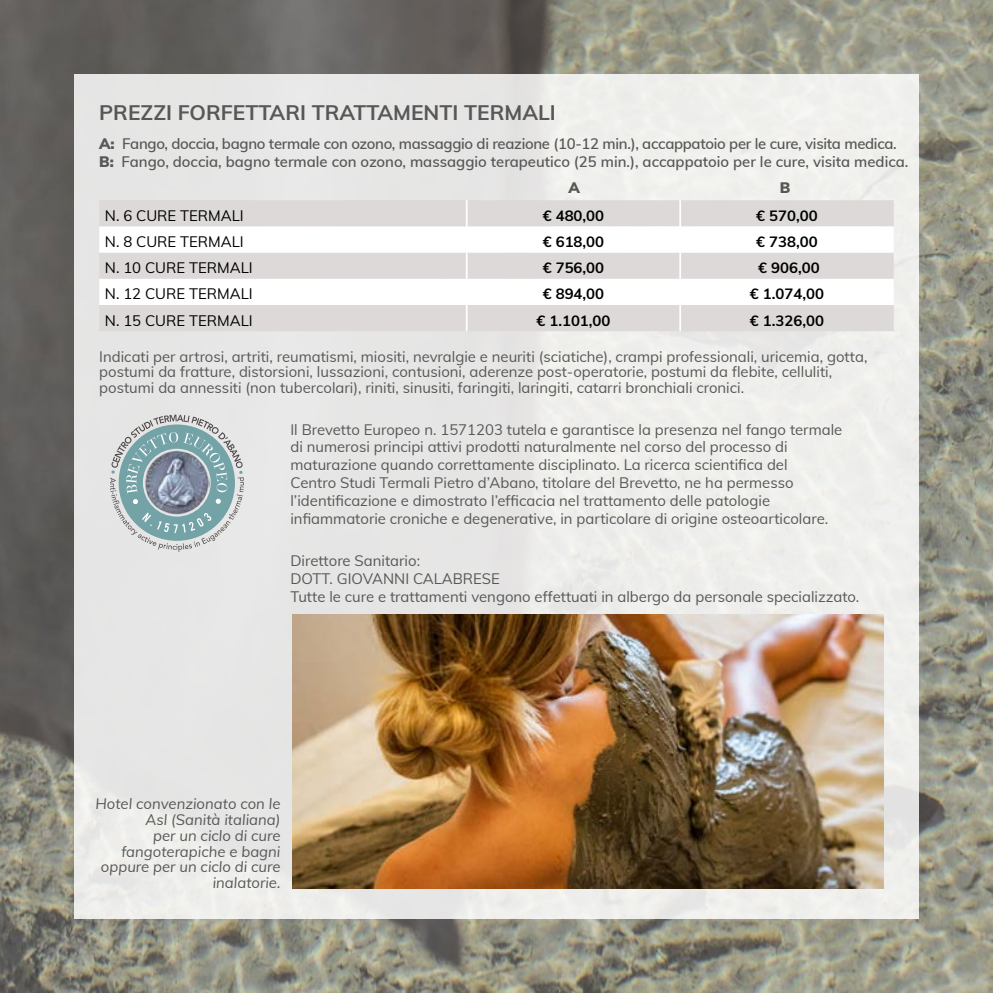
<style>
.page{position:relative;width:993px;height:993px;background:#fff}
.page>*{position:absolute;margin:0;border:0;box-sizing:border-box;transform-origin:0 0}
.t1{font:700 21px "Muli";color:#575756}
.t2{font:14.88px/17.8px "Muli";color:#575756}
.t3{font:600 14.88px/17.8px "Muli";letter-spacing:-.01em;color:#575756}
.t4{font:italic 14.88px/15.8px "Muli";color:#575756;text-align:right}
.t5{font:700 14.88px "Muli";color:#000}
.t6{font:14.88px "Muli";color:#000}
.t7{font:900 14.88px "Muli";color:#575756}
.s1{font-weight:900}
</style>
<div class="page">
<img style="left:0;top:0;width:992px;height:992px">
<div style="left:74px;top:74px;width:844px;height:844px;background:#e8e8e8"></div>
<div style="left:99px;top:200px;width:794px;height:131px;background:#dcd9d8"></div>
<svg style="left:99px;top:226px;width:794px;height:79px;fill:#fff"></svg>
<hr style="left:465px;top:200px;width:2px;height:26px;background:#fff">
<hr style="left:465px;top:226px;width:2px;height:26px;background:#fff">
<hr style="left:465px;top:279px;width:2px;height:26px;background:#fff">
<hr style="left:465px;top:252px;width:2px;height:27px;background:#fff">
<hr style="left:465px;top:305px;width:2px;height:26px;background:#fff">
<svg style="left:679px;top:200px;width:1px;height:131px"></svg>
<svg style="left:110px;top:414px;width:134px;height:138px"></svg>
<img style="left:293px;top:614px;width:590px;height:274px">
<h1 class="t1" style="left:99px;top:97px;width:458px">PREZZI FORFETTARI TRATTAMENTI TERMALI</h1>
<p class="t3" style="left:99px;top:134px;width:810px"><span class="s1">A:</span> Fango, doccia, bagno termale con ozono, massaggio di reazione (10-12 min.), accappatoio per le cure, visita medica.<br><span class="s1">B:</span> Fango, doccia, bagno termale con ozono, massaggio terapeutico (25 min.), accappatoio per le cure, visita medica.</p>
<p class="t7" style="left:568px;top:177px;width:13px">A</p>
<p class="t7" style="left:779px;top:177px;width:12px">B</p>
<p class="t6" style="left:105px;top:204px;width:140px">N. 6 CURE TERMALI</p>
<p class="t5" style="left:542px;top:204px;width:63px">€ 480,00</p>
<p class="t5" style="left:756px;top:204px;width:63px">€ 570,00</p>
<p class="t6" style="left:105px;top:231px;width:140px">N. 8 CURE TERMALI</p>
<p class="t5" style="left:542px;top:231px;width:63px">€ 618,00</p>
<p class="t5" style="left:756px;top:231px;width:63px">€ 738,00</p>
<p class="t6" style="left:105px;top:257px;width:149px">N. 10 CURE TERMALI</p>
<p class="t5" style="left:542px;top:257px;width:63px">€ 756,00</p>
<p class="t5" style="left:758px;top:257px;width:63px">€ 906,00</p>
<p class="t6" style="left:105px;top:283px;width:149px">N. 12 CURE TERMALI</p>
<p class="t5" style="left:542px;top:283px;width:63px">€ 894,00</p>
<p class="t5" style="left:749px;top:283px;width:76px">€ 1.074,00</p>
<p class="t6" style="left:105px;top:309px;width:149px">N. 15 CURE TERMALI</p>
<p class="t5" style="left:536px;top:309px;width:76px">€ 1.101,00</p>
<p class="t5" style="left:749px;top:309px;width:76px">€ 1.326,00</p>
<p class="t2" style="left:99px;top:347px;width:769px;line-height:15.8px">Indicati per artrosi, artriti, reumatismi, miositi, nevralgie e neuriti (sciatiche), crampi professionali, uricemia, gotta, postumi da fratture, distorsioni, lussazioni, contusioni, aderenze post-operatorie, postumi da flebite, celluliti, postumi da annessiti (non tubercolari), riniti, sinusiti, faringiti, laringiti, catarri bronchiali cronici.</p>
<p class="t2" style="left:290px;top:419px;width:553px">Il Brevetto Europeo n. 1571203 tutela e garantisce la presenza nel fango termale di numerosi principi attivi prodotti naturalmente nel corso del processo di maturazione quando correttamente disciplinato. La ricerca scientifica del<br>Centro Studi Termali Pietro d’Abano, titolare del Brevetto, ne ha permesso l’identificazione e dimostrato l’efficacia nel trattamento delle patologie infiammatorie croniche e degenerative, in particolare di origine osteoarticolare.</p>
<p class="t2" style="left:290px;top:551px;width:570px">Direttore Sanitario:<br>DOTT. GIOVANNI CALABRESE<br>Tutte le cure e trattamenti vengono effettuati in albergo da personale specializzato.</p>
<p class="t4" style="left:95px;top:795px;width:186px">Hotel convenzionato con le<br>Asl (Sanità italiana)<br>per un ciclo di cure fangoterapiche e bagni oppure per un ciclo di cure inalatorie.</p>
</div>
